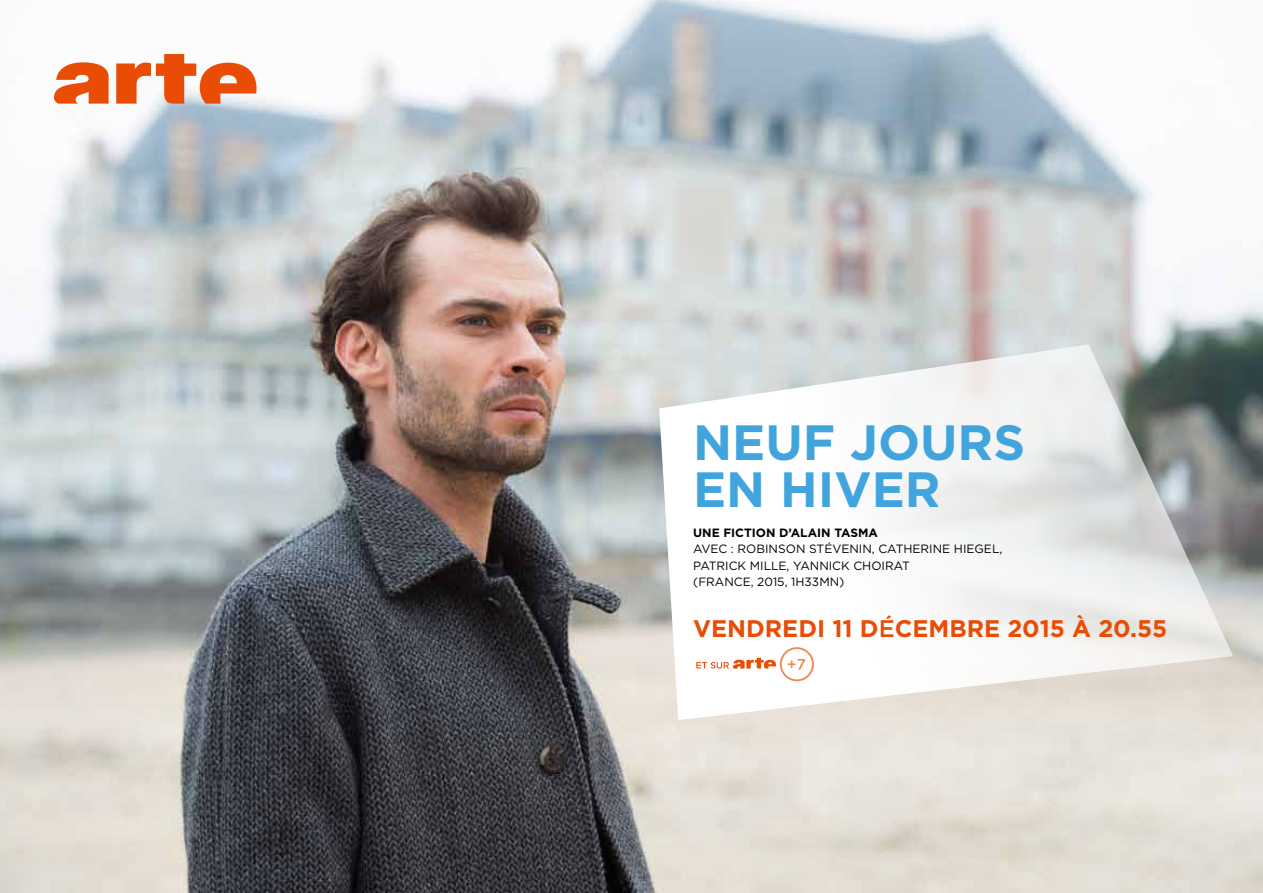
<style>
.page{position:relative;width:1263px;height:893px;background:#fff}
.page>*{position:absolute;margin:0;border:0;box-sizing:border-box;transform-origin:0 0}
.t1{font:700 49.5px/47.5px "Gotham";color:#41a4dc}
.t2{font:700 24px "Gotham";color:#e94c05}
.t3{font:12px/16.5px "Gotham";color:#000}
.t4{font:700 12px "Gotham";color:#000}
.s1{font-weight:500}
</style>
<div class="page">
<img style="left:0;top:0;width:1263px;height:893px">
<svg style="left:54px;top:54px;width:208px;height:50px"></svg>
<svg style="left:659px;top:344px;width:574px;height:376px"></svg>
<svg style="left:696px;top:647px;width:118px;height:34px"></svg>
<h1 class="t1" style="left:693px;top:418px;width:333px">NEUF JOURS<br>EN HIVER</h1>
<p class="t4" style="left:693px;top:524px;width:184px">UN E FICTION D’ALAIN TASMA</p>
<p class="t3" style="left:693px;top:540px;width:311px">AVEC : ROBINSON STÉVENIN, CATHERINE H IEGEL,<br>PATRICK MILLE, YANNICK CHOIRAT<br>(FRANCE, 2015, 1H33M N)</p>
<h2 class="t2" style="left:693px;top:612px;width:70px">VENDREDI</h2>
<h2 class="t2" style="left:832px;top:612px;width:81px">11 D<span class="s1">É</span>CEM</h2>
<h2 class="t2" style="left:949px;top:612px;width:220px">BRE 2015 À 20.55</h2>
</div>
